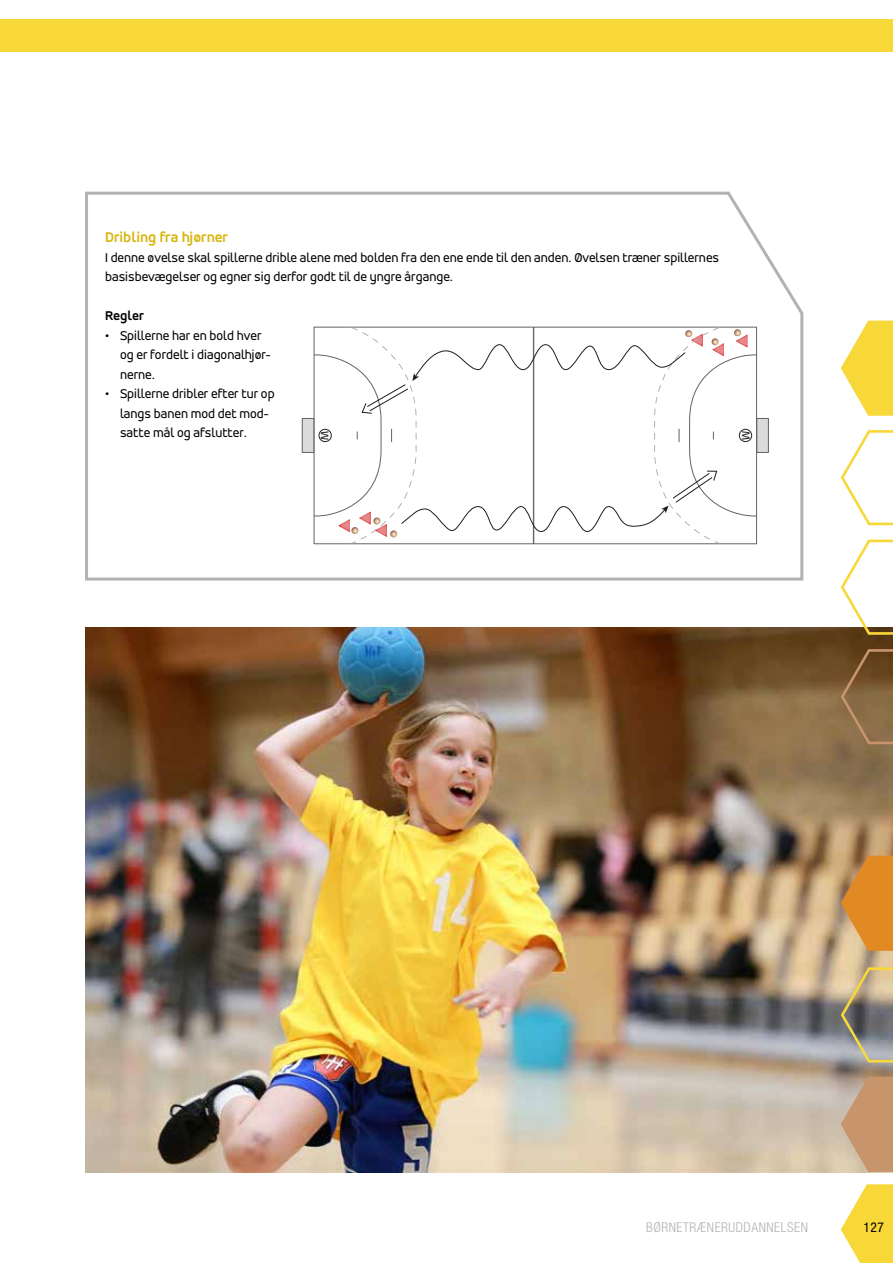
<style>
.page{position:relative;width:893px;height:1263px;background:#fff}
.page>*{position:absolute;margin:0;border:0;box-sizing:border-box;transform-origin:0 0}
.t1{font:700 15px "Accord Alt";color:#d9b611}
.t2{font:13.5px/19.5px "Accord Alt";color:#000}
.t3{font:300 condensed 13.5px "Helvetica Neue LT Std";letter-spacing:.04em;color:#b1b2b3}
.t4{font:700 13.5px "Accord Alt";color:#000}
.t5{font:condensed 13.5px "Helvetica Neue LT Std";color:#000}
.t6{font:10.65px "Signa Column";color:#242320}
</style>
<div class="page">
<img style="left:85px;top:627px;width:808px;height:545px">
<svg style="left:85px;top:191px;width:719px;height:390px"></svg>
<div style="left:302px;top:418px;width:12px;height:34px;background:#dbdbda"></div>
<div style="left:302px;top:418px;width:12px;height:35px;border:1px solid #636363"></div>
<div style="left:757px;top:418px;width:11px;height:34px;background:#dbdbda"></div>
<div style="left:756px;top:418px;width:13px;height:35px;border:1px solid #636363"></div>
<svg style="left:313px;top:327px;width:444px;height:217px"></svg>
<div style="left:739px;top:429px;width:13px;height:13px;border:1px solid #fff;border-radius:50%"></div>
<div style="left:319px;top:429px;width:13px;height:13px;border:1px solid #fff;border-radius:50%"></div>
<div style="left:1px;top:19px;width:892px;height:33px;background:#f8d738"></div>
<svg style="left:841px;top:1184px;width:52px;height:79px"></svg>
<svg style="left:841px;top:856px;width:52px;height:95px;background:#d88f39"></svg>
<svg style="left:839px;top:648px;width:54px;height:98px;background:#82623b"></svg>
<svg style="left:841px;top:1077px;width:52px;height:95px;background:#c79d7a"></svg>
<svg style="left:839px;top:966px;width:54px;height:99px;background:#a29986"></svg>
<svg style="left:840px;top:430px;width:53px;height:96px"></svg>
<svg style="left:841px;top:321px;width:52px;height:95px"></svg>
<svg style="left:839px;top:539px;width:54px;height:98px"></svg>
<p class="t1" style="left:105px;top:229px;width:124px">Dribling fra hjørner</p>
<p class="t2" style="left:105px;top:248px;width:616px">I denne øvelse skal spillerne drible alene med bolden fra den ene ende til den anden. Øvelsen træner spillernes basisbevægelser og egner sig derfor godt til de yngre årgange.</p>
<p class="t4" style="left:105px;top:308px;width:40px">Regler</p>
<p class="t2" style="left:120px;top:326px;width:152px;text-indent:-15px">• Spillerne har en bold hver og er fordelt i diagonalhjør&shy;nerne.</p>
<p class="t2" style="left:120px;top:384px;width:156px;text-indent:-15px">• Spillerne dribler efter tur op langs banen mod det mod&shy;satte mål og afslutter.</p>
<p class="t6" style="left:319px;top:440px;width:10px;rotate:-90deg">M</p>
<p class="t6" style="left:752px;top:431px;width:10px;rotate:90deg">M</p>
<p class="t3" style="left:646px;top:1220px;width:163px">BØRNETRÆNERUDDANNELSEN</p>
<p class="t5" style="left:864px;top:1220px;width:22px">127</p>
</div>
